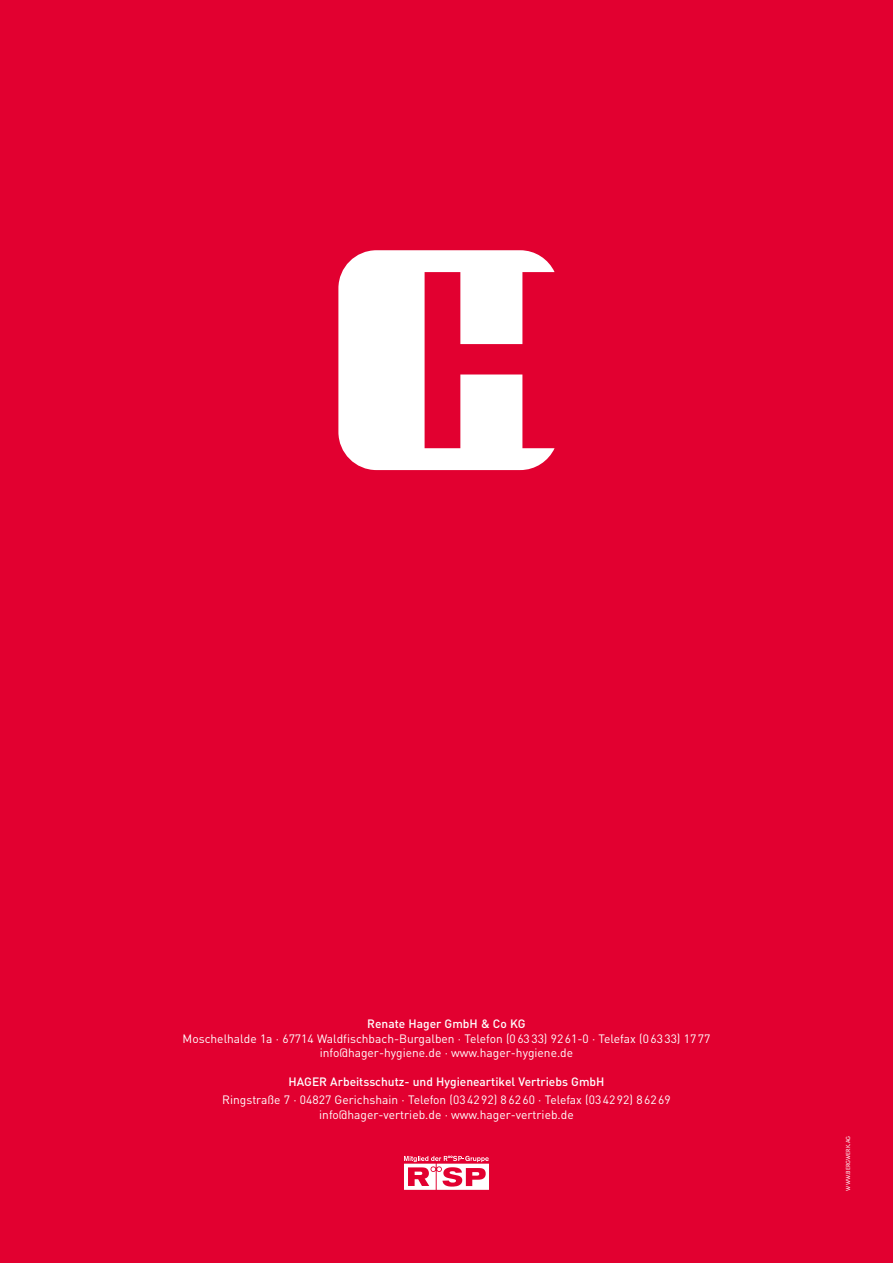
<style>
.page{position:relative;width:893px;height:1263px;background:#e20030}
.page>*{position:absolute;margin:0;border:0;box-sizing:border-box;transform-origin:0 0}
.t1{font:12px/14.4px "DIN";color:#fff;text-align:center}
.t2{font:500 12px "DIN";color:#fff}
.t3{font:6px "Anivers";color:#fff}
</style>
<div class="page">
<svg style="left:404px;top:1155px;width:85px;height:35px"></svg>
<svg style="left:338px;top:250px;width:217px;height:220px;fill:#fff"></svg>
<p class="t2" style="left:367px;top:1016px;width:160px">Renate Hager GmbH &amp; Co KG</p>
<p class="t1" style="left:183px;top:1031px;width:529px">Moschelhalde 1a · 67714 Waldfischbach-Burgalben · Telefon (06333) 9261-0 · Telefax (06333) 1777 info@hager-hygiene.de · www.hager-hygiene.de</p>
<p class="t2" style="left:289px;top:1073px;width:317px">HAGER Arbeitsschutz- und Hygieneartikel Vertriebs GmbH</p>
<p class="t1" style="left:222px;top:1093px;width:450px">Ringstraße 7 · 04827 Gerichshain · Telefon (034292) 86260 · Telefax (034292) 86269 info@hager-vertrieb.de · www.hager-vertrieb.de</p>
<p class="t3" style="left:845px;top:1191px;width:56px;rotate:-90deg">WWW.BERGWERK.AG</p>
</div>
